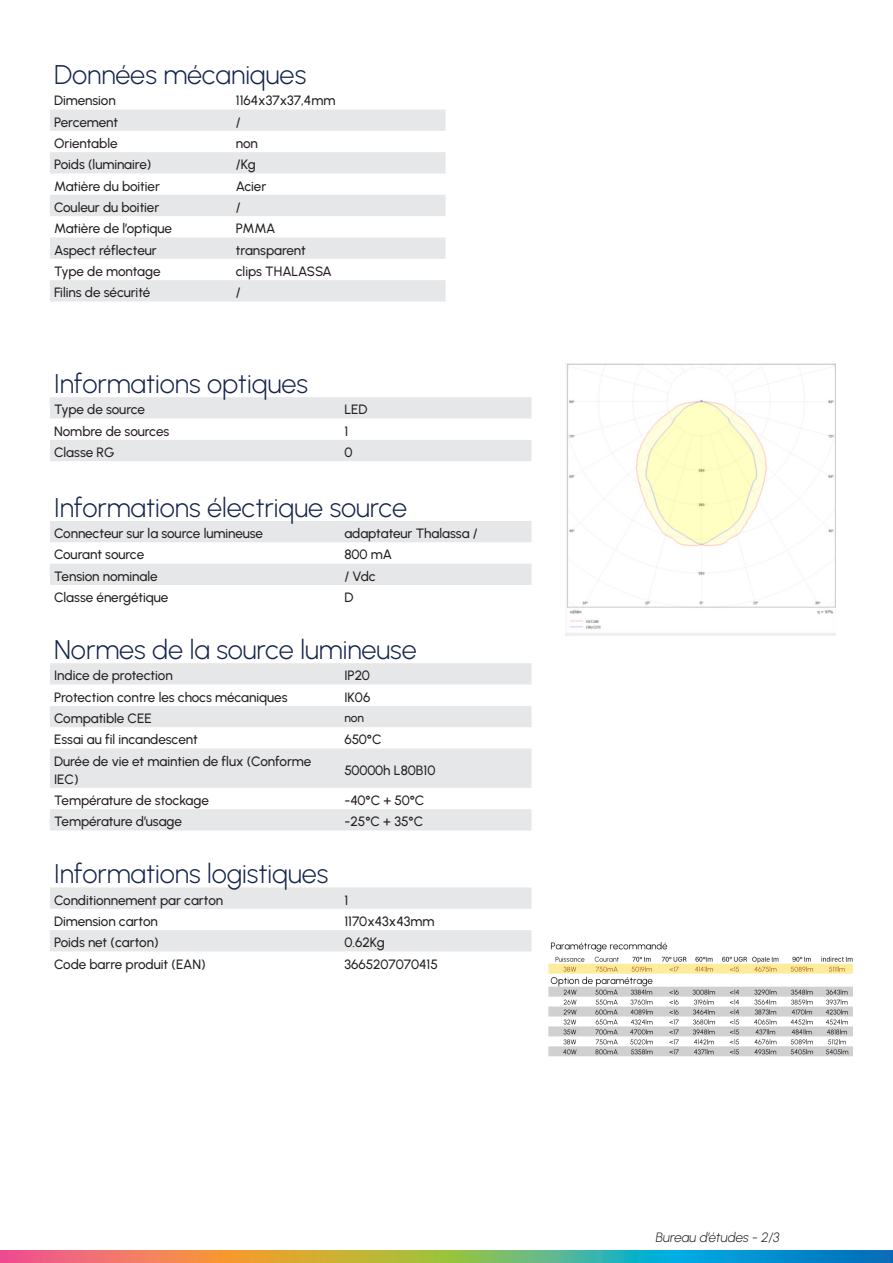
<style>
.page{position:relative;width:893px;height:1263px;background:#fff}
.page>*{position:absolute;margin:0;border:0;box-sizing:border-box;transform-origin:0 0}
.t1{font:300 27px "Urbanist";letter-spacing:-.005em;color:#15244b}
.Texte_courant{font:500 13.5px/18px "Urbanist";letter-spacing:-.005em;color:#231f20}
.Texte_courant-2{font:italic 300 13.5px "Urbanist";color:#231f20}
.Texte_courant-3{font:500 12px "Urbanist";color:#231f20}
</style>
<div class="page">
<svg style="left:50px;top:397px;width:481px;height:64px"></svg>
<div style="left:50px;top:521px;width:481px;height:21px;background:#e6e7e9"></div>
<svg style="left:50px;top:564px;width:481px;height:387px"></svg>
<img style="left:565px;top:363px;width:270px;height:273px">
<img style="left:548px;top:942px;width:305px;height:114px">
<svg style="left:0;top:1250px;width:893px;height:13px"></svg>
<svg style="left:50px;top:109px;width:396px;height:192px;fill:#e6e7e9"></svg>
<p class="t1" style="left:54px;top:57px;width:254px">Données mécaniques</p>
<p class="Texte_courant" style="left:54px;top:91px;width:63px">Dimension</p>
<p class="Texte_courant" style="left:236px;top:91px;width:101px">1164x37x37,4mm</p>
<p class="Texte_courant" style="left:54px;top:112px;width:66px">Percement</p>
<p class="Texte_courant" style="left:236px;top:112px;width:6px">/</p>
<p class="Texte_courant" style="left:54px;top:134px;width:65px">Orientable</p>
<p class="Texte_courant" style="left:236px;top:134px;width:23px">non</p>
<p class="Texte_courant" style="left:54px;top:155px;width:99px">Poids (luminaire)</p>
<p class="Texte_courant" style="left:236px;top:155px;width:21px">/Kg</p>
<p class="Texte_courant" style="left:54px;top:176px;width:107px">Matière du boitier</p>
<p class="Texte_courant" style="left:236px;top:176px;width:32px">Acier</p>
<p class="Texte_courant" style="left:54px;top:198px;width:107px">Couleur du boitier</p>
<p class="Texte_courant" style="left:236px;top:198px;width:6px">/</p>
<p class="Texte_courant" style="left:54px;top:219px;width:119px">Matière de l’optique</p>
<p class="Texte_courant" style="left:236px;top:219px;width:41px">PMMA</p>
<p class="Texte_courant" style="left:54px;top:240px;width:104px">Aspect réflecteur</p>
<p class="Texte_courant" style="left:236px;top:240px;width:72px">transparent</p>
<p class="Texte_courant" style="left:54px;top:262px;width:108px">Type de montage</p>
<p class="Texte_courant" style="left:236px;top:262px;width:98px">clips THALASSA</p>
<p class="Texte_courant" style="left:54px;top:283px;width:98px">Filins de sécurité</p>
<p class="Texte_courant" style="left:236px;top:283px;width:6px">/</p>
<p class="t1" style="left:54px;top:366px;width:255px">Informations optiques</p>
<p class="Texte_courant" style="left:54px;top:400px;width:92px">Type de source</p>
<p class="Texte_courant" style="left:344px;top:400px;width:25px">LED</p>
<p class="Texte_courant" style="left:54px;top:421px;width:117px">Nombre de sources</p>
<p class="Texte_courant" style="left:344px;top:421px;width:5px">1</p>
<p class="Texte_courant" style="left:54px;top:443px;width:62px">Classe RG</p>
<p class="Texte_courant" style="left:344px;top:443px;width:10px">0</p>
<p class="t1" style="left:54px;top:490px;width:354px">Informations électrique source</p>
<p class="Texte_courant" style="left:54px;top:524px;width:210px">Connecteur sur la source lumineuse</p>
<p class="Texte_courant" style="left:344px;top:524px;width:135px">adaptateur Thalassa /</p>
<p class="Texte_courant" style="left:54px;top:545px;width:92px">Courant source</p>
<p class="Texte_courant" style="left:344px;top:545px;width:49px">800 mA</p>
<p class="Texte_courant" style="left:54px;top:566px;width:105px">Tension nominale</p>
<p class="Texte_courant" style="left:344px;top:566px;width:33px">/ Vdc</p>
<p class="Texte_courant" style="left:54px;top:588px;width:116px">Classe énergétique</p>
<p class="Texte_courant" style="left:344px;top:588px;width:11px">D</p>
<p class="t1" style="left:54px;top:632px;width:364px">Normes de la source lumineuse</p>
<p class="Texte_courant" style="left:54px;top:666px;width:120px">Indice de protection</p>
<p class="Texte_courant" style="left:344px;top:666px;width:27px">IP20</p>
<p class="Texte_courant" style="left:54px;top:687px;width:235px">Protection contre les chocs mécaniques</p>
<p class="Texte_courant" style="left:344px;top:687px;width:27px">IK06</p>
<p class="Texte_courant" style="left:54px;top:709px;width:99px">Compatible CEE</p>
<p class="Texte_courant-3" style="left:344px;top:710px;width:21px">non</p>
<p class="Texte_courant" style="left:54px;top:730px;width:145px">Essai au fil incandescent</p>
<p class="Texte_courant" style="left:344px;top:730px;width:39px">650°C</p>
<p class="Texte_courant" style="left:54px;top:751px;width:259px">Durée de vie et maintien de flux (Conforme<br>IEC)</p>
<p class="Texte_courant" style="left:344px;top:760px;width:93px">50000h L80B10</p>
<p class="Texte_courant" style="left:54px;top:791px;width:156px">Température de stockage</p>
<p class="Texte_courant" style="left:344px;top:791px;width:82px">-40°C + 50°C</p>
<p class="Texte_courant" style="left:54px;top:812px;width:129px">Température d’usage</p>
<p class="Texte_courant" style="left:344px;top:812px;width:80px">-25°C + 35°C</p>
<p class="t1" style="left:54px;top:856px;width:276px">Informations logistiques</p>
<p class="Texte_courant" style="left:54px;top:890px;width:171px">Conditionnement par carton</p>
<p class="Texte_courant" style="left:344px;top:890px;width:5px">1</p>
<p class="Texte_courant" style="left:54px;top:912px;width:105px">Dimension carton</p>
<p class="Texte_courant" style="left:344px;top:912px;width:92px">1170x43x43mm</p>
<p class="Texte_courant" style="left:54px;top:933px;width:106px">Poids net (carton)</p>
<p class="Texte_courant" style="left:344px;top:933px;width:42px">0.62Kg</p>
<p class="Texte_courant" style="left:54px;top:954px;width:153px">Code barre produit (EAN)</p>
<p class="Texte_courant" style="left:344px;top:954px;width:95px">3665207070415</p>
<p class="Texte_courant-2" style="left:656px;top:1228px;width:125px">Bureau d’études - 2/3</p>
</div>
